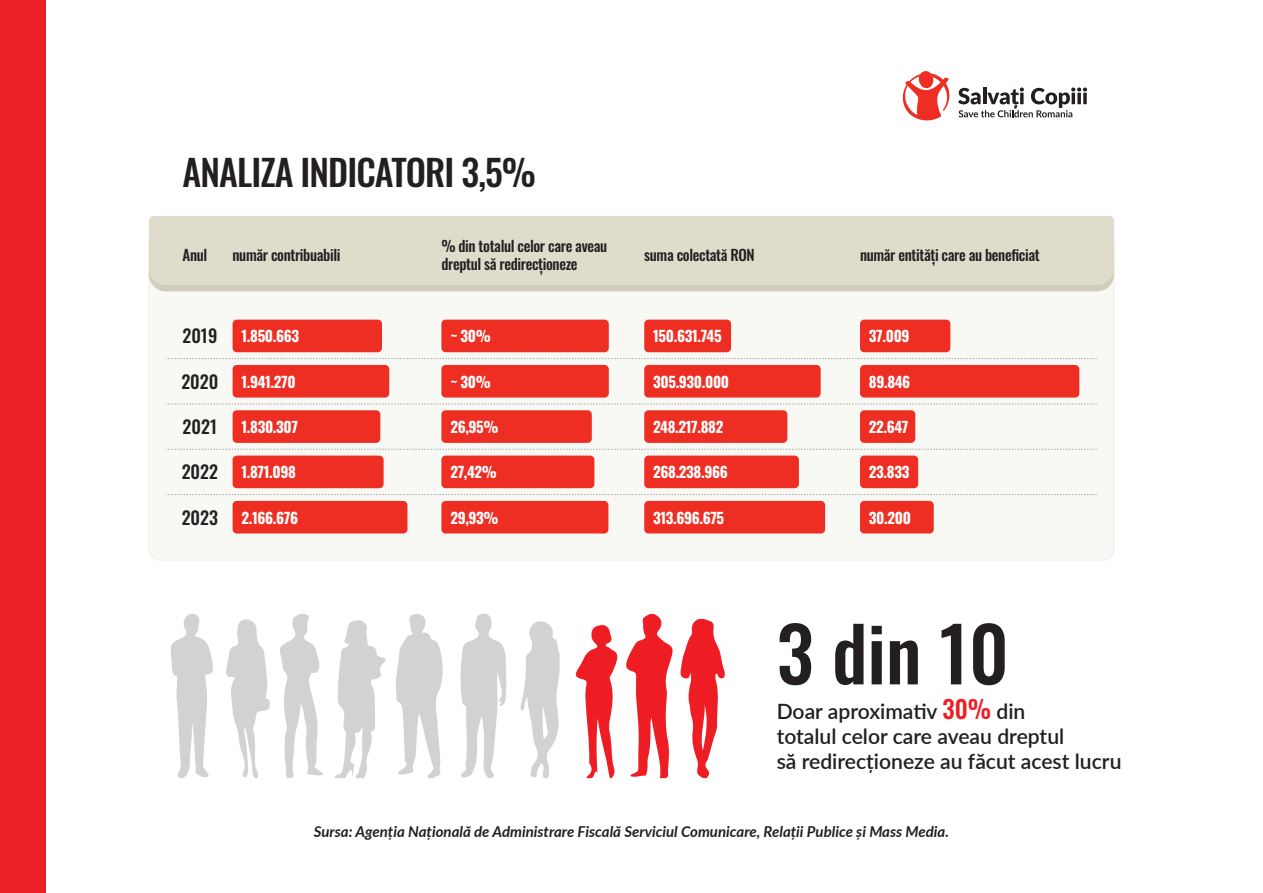
<style>
.page{position:relative;width:1263px;height:893px;background:#fff}
.page>*{position:absolute;margin:0;border:0;box-sizing:border-box;transform-origin:0 0}
.t1{font:500 74.85px "Oswald";color:#231f20}
.t2{font:500 36px "Oswald";letter-spacing:-.025em;color:#231f20}
.t3{font:600 21.15px/25.3px "Lato";color:#231f20}
.t4{font:500 18px "Oswald";color:#231f20}
.t5{font:700 15px "Oswald";letter-spacing:-.025em;color:#fff}
.t6{font:500 15px/18px "Oswald";letter-spacing:-.025em;color:#231f20}
.t7{font:italic 700 15px "Lato";color:#231f20}
.s1{font-family:"Oswald";font-weight:500;font-size:24.6px;color:#ee1d23}
</style>
<div class="page">
<div style="left:149px;top:234px;width:965px;height:326px;background:#f8f8f4;border-radius:11px"></div>
<div style="left:149px;top:216px;width:965px;height:52px;background:#e0dccb"></div>
<svg style="left:149px;top:268px;width:965px;height:23px;background:#dbd8c7"></svg>
<div style="left:233px;top:320px;width:149px;height:32px;background:#ee2e22;border-radius:4px"></div>
<div style="left:233px;top:365px;width:156px;height:33px;background:#ee2e22;border-radius:4px"></div>
<div style="left:233px;top:410px;width:147px;height:33px;background:#ee2e22;border-radius:4px"></div>
<div style="left:233px;top:456px;width:151px;height:32px;background:#ee2e22;border-radius:4px"></div>
<div style="left:233px;top:501px;width:174px;height:32px;background:#ee2e22;border-radius:4px"></div>
<div style="left:441px;top:320px;width:168px;height:32px;background:#ee2e22;border-radius:4px"></div>
<div style="left:441px;top:365px;width:168px;height:33px;background:#ee2e22;border-radius:4px"></div>
<div style="left:441px;top:410px;width:151px;height:33px;background:#ee2e22;border-radius:4px"></div>
<div style="left:441px;top:456px;width:153px;height:32px;background:#ee2e22;border-radius:4px"></div>
<div style="left:441px;top:501px;width:167px;height:32px;background:#ee2e22;border-radius:4px"></div>
<div style="left:644px;top:320px;width:87px;height:32px;background:#ee2e22;border-radius:4px"></div>
<div style="left:644px;top:365px;width:177px;height:33px;background:#ee2e22;border-radius:4px"></div>
<div style="left:644px;top:410px;width:143px;height:33px;background:#ee2e22;border-radius:4px"></div>
<div style="left:644px;top:456px;width:155px;height:32px;background:#ee2e22;border-radius:4px"></div>
<div style="left:644px;top:501px;width:181px;height:32px;background:#ee2e22;border-radius:4px"></div>
<div style="left:860px;top:320px;width:90px;height:32px;background:#ee2e22;border-radius:4px"></div>
<div style="left:860px;top:365px;width:219px;height:33px;background:#ee2e22;border-radius:4px"></div>
<div style="left:860px;top:410px;width:55px;height:33px;background:#ee2e22;border-radius:4px"></div>
<div style="left:860px;top:456px;width:58px;height:32px;background:#ee2e22;border-radius:4px"></div>
<div style="left:860px;top:501px;width:74px;height:32px;background:#ee2e22;border-radius:4px"></div>
<svg style="left:166px;top:494px;width:931px;height:1px"></svg>
<svg style="left:166px;top:449px;width:931px;height:1px"></svg>
<svg style="left:166px;top:404px;width:931px;height:1px"></svg>
<svg style="left:166px;top:358px;width:931px;height:1px"></svg>
<div style="left:0;top:0;width:45px;height:893px;background:#ec1f26"></div>
<svg style="left:902px;top:71px;width:48px;height:50px"></svg>
<svg style="left:958px;top:88px;width:129px;height:29px"></svg>
<svg style="left:396px;top:614px;width:47px;height:164px"></svg>
<svg style="left:460px;top:614px;width:47px;height:164px"></svg>
<svg style="left:626px;top:613px;width:47px;height:165px"></svg>
<svg style="left:335px;top:620px;width:51px;height:158px"></svg>
<svg style="left:170px;top:614px;width:43px;height:164px"></svg>
<svg style="left:680px;top:618px;width:45px;height:160px"></svg>
<svg style="left:280px;top:613px;width:43px;height:165px"></svg>
<svg style="left:520px;top:621px;width:40px;height:157px"></svg>
<svg style="left:226px;top:619px;width:44px;height:159px"></svg>
<svg style="left:575px;top:625px;width:43px;height:153px"></svg>
<h2 class="t2" style="left:183px;top:153px;width:355px">ANALIZA INDICATORI 3,5%</h2>
<p class="t6" style="left:183px;top:247px;width:26px">Anul</p>
<p class="t6" style="left:233px;top:247px;width:109px">număr contribuabili</p>
<p class="t6" style="left:441px;top:238px;width:167px">% din totalul celor care aveau dreptul să redirecționeze</p>
<p class="t6" style="left:644px;top:247px;width:112px">suma colectată RON</p>
<p class="t6" style="left:860px;top:247px;width:181px">număr entități care au beneficiat</p>
<p class="t4" style="left:182px;top:327px;width:36px">2019</p>
<p class="t4" style="left:181px;top:372px;width:39px">2020</p>
<p class="t4" style="left:183px;top:417px;width:36px">2021</p>
<p class="t4" style="left:182px;top:463px;width:38px">2022</p>
<p class="t4" style="left:182px;top:508px;width:38px">2023</p>
<p class="t5" style="left:241px;top:328px;width:59px">1.850.663</p>
<p class="t5" style="left:450px;top:328px;width:42px">~ 30%</p>
<p class="t5" style="left:241px;top:374px;width:56px">1.941.270</p>
<p class="t5" style="left:241px;top:419px;width:58px">1.830.307</p>
<p class="t5" style="left:241px;top:464px;width:56px">1.871.098</p>
<p class="t5" style="left:241px;top:510px;width:58px">2.166.676</p>
<p class="t5" style="left:450px;top:374px;width:42px">~ 30%</p>
<p class="t5" style="left:450px;top:419px;width:50px">26,95%</p>
<p class="t5" style="left:450px;top:464px;width:48px">27,42%</p>
<p class="t5" style="left:450px;top:510px;width:50px">29,93%</p>
<p class="t5" style="left:653px;top:328px;width:70px">150.631.745</p>
<p class="t5" style="left:869px;top:328px;width:42px">37.009</p>
<p class="t5" style="left:869px;top:374px;width:43px">89.846</p>
<p class="t5" style="left:869px;top:419px;width:41px">22.647</p>
<p class="t5" style="left:869px;top:464px;width:42px">23.833</p>
<p class="t5" style="left:869px;top:510px;width:43px">30.200</p>
<p class="t5" style="left:653px;top:374px;width:77px">305.930.000</p>
<p class="t5" style="left:653px;top:419px;width:72px">248.217.882</p>
<p class="t5" style="left:653px;top:464px;width:76px">268.238.966</p>
<p class="t5" style="left:653px;top:510px;width:73px">313.696.675</p>
<h1 class="t1" style="left:777px;top:615px;width:234px">3 din 10</h1>
<h3 class="t3" style="left:777px;top:697px;width:346px">Doar aproximativ <span class="s1">30%</span> din<br>totalul celor care aveau dreptul<br>să redirecționeze au făcut acest lucru</h3>
<p class="t7" style="left:314px;top:821px;width:637px">Sursa: Agenția Națională de Administrare Fiscală Serviciul Comunicare, Relații Publice și Mass Media.</p>
</div>
